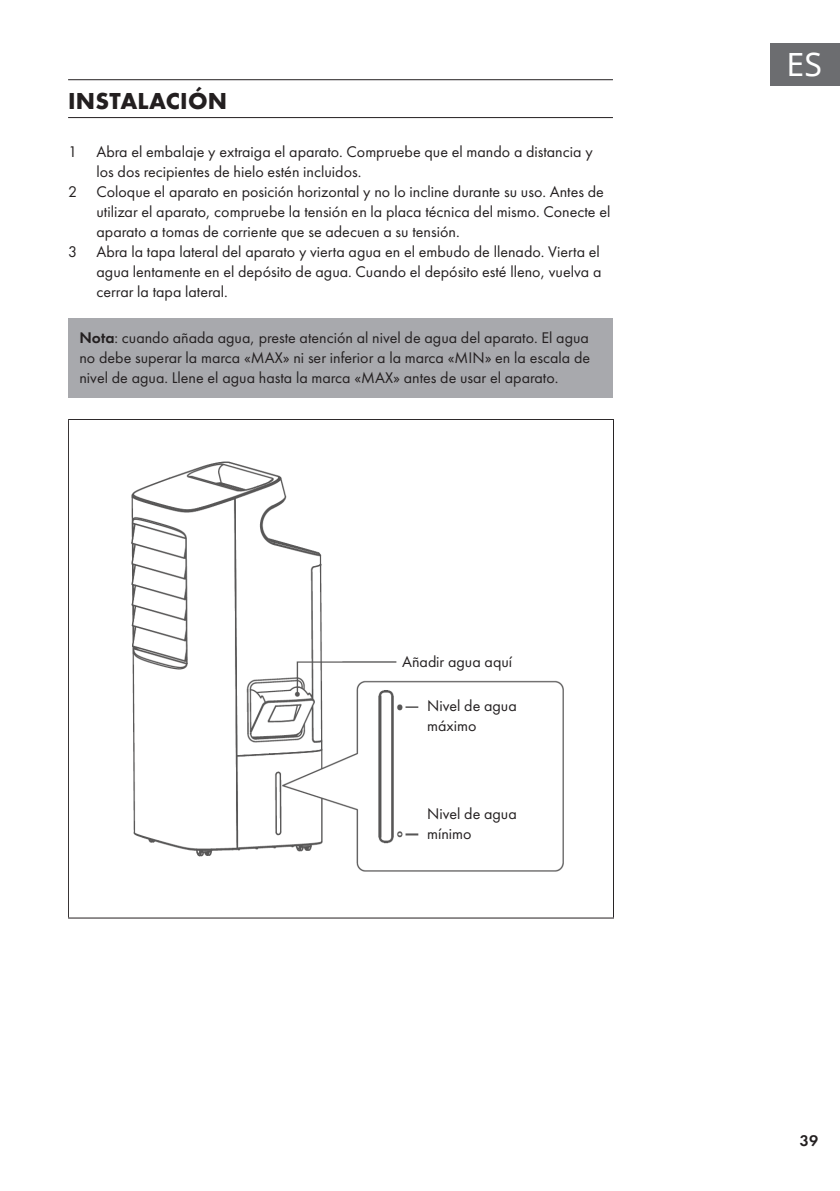
<style>
.page{position:relative;width:840px;height:1191px;background:#fff}
.page>*{position:absolute;margin:0;border:0;box-sizing:border-box;transform-origin:0 0}
.t1{font:32px "Noto Sans";color:#fff}
.Super_Headline{font:700 24px "Futura PTW08";letter-spacing:.01em;color:#231f20}
.Aufzählung_Zahlen_OH{font:16px/20px "Futura PTW08";color:#231f20}
.Base_Text_HINWEIS_gr{font:16px/20px "Futura PTW08";color:#231f20;text-align:justify}
.Tabelle{font:16px/20px "Futura PTW08";color:#231f20}
.t2{font:600 16px "Futura PTW08";color:#231f20}
.s1{font-weight:600}
</style>
<div class="page">
<div style="left:770px;top:43px;width:69px;height:42px;background:#6c6d70"></div>
<hr style="left:68px;top:79px;width:544px;height:1px;background:#231f20">
<hr style="left:68px;top:117px;width:544px;height:1px;background:#231f20">
<div style="left:68px;top:319px;width:544px;height:79px;background:#a8a9ad"></div>
<hr style="left:68px;top:419px;width:545px;height:1px;background:#231f20">
<hr style="left:68px;top:420px;width:1px;height:497px;background:#231f20">
<hr style="left:612px;top:420px;width:1px;height:497px;background:#231f20">
<hr style="left:68px;top:917px;width:545px;height:1px;background:#231f20">
<img style="left:131px;top:461px;width:433px;height:411px">
<p class="Super_Headline" style="left:68px;top:85px;width:160px">INSTALACIÓN</p>
<p class="Aufzählung_Zahlen_OH" style="left:96px;top:141px;width:497px;text-indent:-28px">1 Abra el embalaje y extraiga el aparato. Compruebe que el mando a distancia y los dos recipientes de hielo estén incluidos.</p>
<p class="Aufzählung_Zahlen_OH" style="left:96px;top:181px;width:515px;text-indent:-28px">2 Coloque el aparato en posición horizontal y no lo incline durante su uso. Antes de utilizar el aparato, compruebe la tensión en la placa técnica del mismo. Conecte el aparato a tomas de corriente que se adecuen a su tensión.</p>
<p class="Aufzählung_Zahlen_OH" style="left:96px;top:241px;width:506px;text-align:justify;text-indent:-28px">3 Abra la tapa lateral del aparato y vierta agua en el embudo de llenado. Vierta el agua lentamente en el depósito de agua. Cuando el depósito esté lleno, vuelva a cerrar la tapa lateral.</p>
<p class="Base_Text_HINWEIS_gr" style="left:79px;top:327px;width:512px"><span class="s1">Nota</span>: cuando añada agua, preste atención al nivel de agua del aparato. El agua no debe superar la marca «MAX» ni ser inferior a la marca «MIN» en la escala de nivel de agua. Llene el agua hasta la marca «MAX» antes de usar el aparato.</p>
<p class="Tabelle" style="left:402px;top:651px;width:111px">Añadir agua aquí</p>
<p class="Tabelle" style="left:427px;top:695px;width:91px">Nivel de agua máximo</p>
<p class="Tabelle" style="left:427px;top:803px;width:91px">Nivel de agua mínimo</p>
<h1 class="t1" style="left:786px;top:42px;width:37px">ES</h1>
<p class="t2" style="left:799px;top:1130px;width:20px">39</p>
</div>
